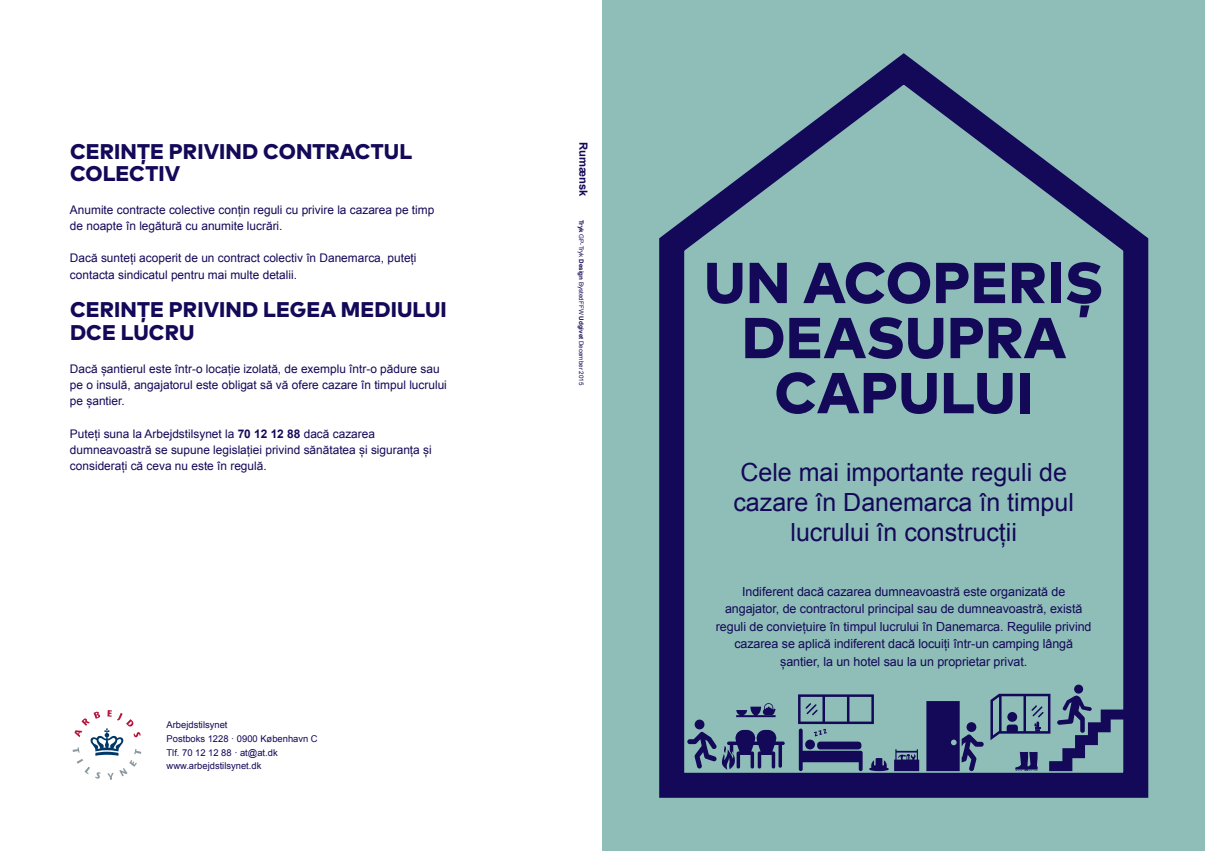
<style>
.page{position:relative;width:1205px;height:851px;background:#fff}
.page>*{position:absolute;margin:0;border:0;box-sizing:border-box;transform-origin:0 0}
.t1{font:800 57.5px/55px "Mark Pro";letter-spacing:.005em;color:#140858;text-align:center}
.t2{font:25px/30px "Arial";color:#140858;text-align:center}
.t3{font:800 21.25px/22.5px "Mark Pro";letter-spacing:.005em;color:#140858}
.t4{font:12.5px/17.5px "Arial";letter-spacing:-.005em;color:#140858;text-align:center}
.t5{font:11.88px/16.2px "Arial";color:#140858}
.t6{font:700 11.25px "Arial";color:#140858}
.t7{font:9.38px/13.8px "Arial";color:#140858}
.t8{font:6.25px "Arial";color:#140858}
.s1{font-weight:700}
</style>
<div class="page">
<div style="left:602px;top:0;width:603px;height:850px;background:#8fbeb9"></div>
<svg style="left:659px;top:53px;width:490px;height:745px"></svg>
<div style="left:1074px;top:684px;width:9px;height:9px;background:#140858;border-radius:50%"></div>
<div style="left:695px;top:719px;width:9px;height:10px;background:#140858;border-radius:50%"></div>
<svg style="left:736px;top:703px;width:39px;height:14px"></svg>
<svg style="left:687px;top:729px;width:98px;height:42px"></svg>
<svg style="left:926px;top:701px;width:57px;height:70px"></svg>
<svg style="left:990px;top:693px;width:134px;height:78px"></svg>
<svg style="left:798px;top:694px;width:121px;height:77px"></svg>
<svg style="left:73px;top:710px;width:68px;height:69px"></svg>
<h3 class="t3" style="left:70px;top:138px;width:343px">CERINȚE PRIVIND CONTRACTUL<br>COLECTIV</h3>
<p class="t5" style="left:70px;top:201px;width:366px">Anumite contracte colective conțin reguli cu privire la cazarea pe timp de noapte în legătură cu anumite lucrări.</p>
<p class="t5" style="left:70px;top:250px;width:348px">Dacă sunteți acoperit de un contract colectiv în Danemarca, puteți contacta sindicatul pentru mai multe detalii.</p>
<h3 class="t3" style="left:70px;top:297px;width:378px">CERINȚE PRIVIND LEGEA MEDIULUI<br>DCE LUCRU</h3>
<p class="t5" style="left:70px;top:360px;width:378px">Dacă șantierul este într-o locație izolată, de exemplu într-o pădure sau pe o insulă, angajatorul este obligat să vă ofere cazare în timpul lucrului pe șantier.</p>
<p class="t5" style="left:70px;top:425px;width:363px">Puteți suna la Arbejdstilsynet la <span class="s1">70 12 12 88</span> dacă cazarea dumneavoastră se supune legislației privind sănătatea și siguranța și considerați că ceva nu este în regulă.</p>
<p class="t7" style="left:167px;top:718px;width:153px">Arbejdstilsynet<br>Postboks 1228 · 0900 København C<br>Tlf. 70 12 12 88 · at@at.dk www.arbejdstilsynet.dk</p>
<p class="t6" style="left:591px;top:142px;width:56px;rotate:90deg">Rumænsk</p>
<p class="t8" style="left:585px;top:220px;width:167px;rotate:90deg"><span class="s1">Tryk</span> GP-Tryk <span class="s1">Design</span> BystedFFW <span class="s1">Udgivet</span> December 2015</p>
<h1 class="t1" style="left:704px;top:250px;width:401px">UN ACOPERIȘ<br>DEASUPRA<br>CAPULUI</h1>
<h2 class="t2" style="left:733px;top:457px;width:342px">Cele mai importante reguli de cazare în Danemarca în timpul lucrului în construcții</h2>
<p class="t4" style="left:716px;top:582px;width:377px">Indiferent dacă cazarea dumneavoastră este organizată de angajator, de contractorul principal sau de dumneavoastră, există reguli de conviețuire în timpul lucrului în Danemarca. Regulile privind cazarea se aplică indiferent dacă locuiți într-un camping lângă șantier, la un hotel sau la un proprietar privat.</p>
</div>
